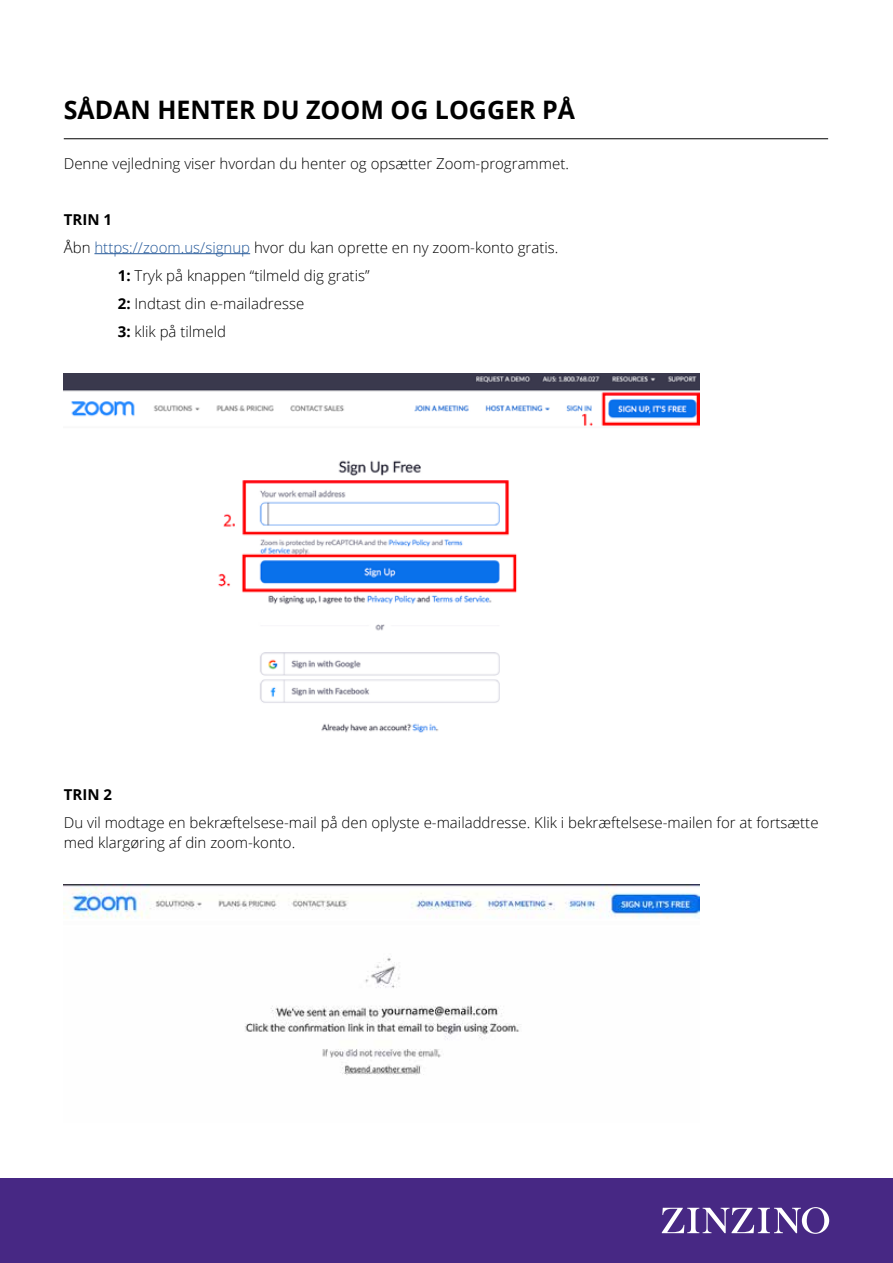
<style>
.page{position:relative;width:893px;height:1263px;background:#fff}
.page>*{position:absolute;margin:0;border:0;box-sizing:border-box;transform-origin:0 0}
.t1{font:700 25.5px "Open Sans";color:#000}
.t2{font:300 15px/19.5px "Open Sans";color:#000}
.t3{font:700 15px "Open Sans";color:#000}
.s1{color:#275b9b}
.s2{font-weight:700}
</style>
<div class="page">
<div style="left:0;top:1178px;width:893px;height:85px;background:#472884"></div>
<svg style="left:662px;top:1207px;width:167px;height:27px"></svg>
<hr style="left:94px;top:253px;width:156px;height:1px;background:#275b9b">
<hr style="left:64px;top:138px;width:764px;height:1px;background:#000">
<img style="left:64px;top:373px;width:635px;height:360px">
<img style="left:64px;top:884px;width:635px;height:191px">
<h1 class="t1" style="left:64px;top:92px;width:513px">SÅDAN HENTER DU ZOOM OG LOGGER PÅ</h1>
<p class="t2" style="left:64px;top:153px;width:507px">Denne vejledning viser hvordan du henter og opsætter Zoom-programmet.</p>
<p class="t3" style="left:64px;top:208px;width:50px">TRIN 1</p>
<p class="t2" style="left:64px;top:237px;width:496px">Åbn <span class="s1">https://zoom.us/signup</span> hvor du kan oprette en ny zoom-konto gratis.</p>
<p class="t2" style="left:118px;top:265px;width:253px"><span class="s2">1:</span> Tryk på knappen “tilmeld dig gratis”</p>
<p class="t2" style="left:118px;top:293px;width:188px"><span class="s2">2:</span> Indtast din e-mailadresse</p>
<p class="t2" style="left:118px;top:321px;width:110px"><span class="s2">3:</span> klik på tilmeld</p>
<p class="t3" style="left:64px;top:784px;width:50px">TRIN 2</p>
<p class="t2" style="left:64px;top:813px;width:756px">Du vil modtage en bekræftelsese-mail på den oplyste e-mailaddresse. Klik i bekræftelsese-mailen for at fortsætte med klargøring af din zoom-konto.</p>
</div>
